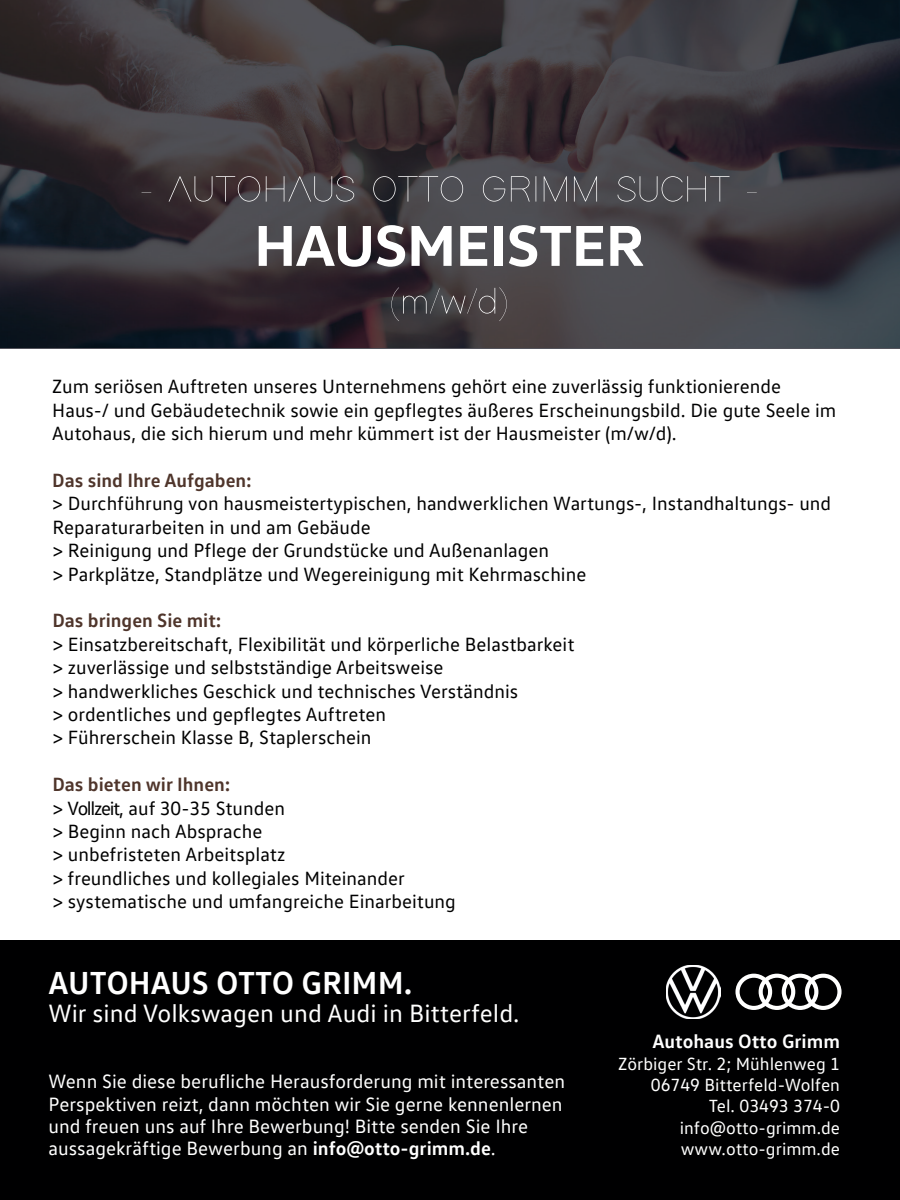
<style>
.page{position:relative;width:900px;height:1200px;background:#fff}
.page>*{position:absolute;margin:0;border:0;box-sizing:border-box;transform-origin:0 0}
.t1{font:700 58.65px "VW Head";letter-spacing:-.01em;color:#fff}
.t2{font:700 32.4px "VW Text";color:#fff}
.t3{font:25.5px "VW Text";color:#fff}
.t4{font:19.65px/22.2px "VW Text";color:#fff}
.t5{font:700 19.65px "VW Text";color:#fff}
.t6{font:19.5px/23.4px "VW Text";color:#000001}
.t7{font:700 19.5px "VW Text";color:#4f352b}
.t8{font:17.85px/21.3px "VW Text";color:#fff;text-align:right}
.s1{font-weight:700}
</style>
<div class="page">
<img style="left:0;top:0;width:900px;height:348px">
<hr style="left:0;top:348px;width:900px;height:1px;background:#53535b">
<div style="left:0;top:940px;width:900px;height:260px;background:#000001"></div>
<svg style="left:735px;top:974px;width:107px;height:36px"></svg>
<svg style="left:142px;top:176px;width:615px;height:26px;background:#514e52"></svg>
<svg style="left:391px;top:287px;width:116px;height:34px;background:#4b4649"></svg>
<img style="left:666px;top:965px;width:54px;height:54px">
<h1 class="t1" style="left:254px;top:207px;width:392px">HAUSMEISTER</h1>
<p class="t6" style="left:52px;top:375px;width:786px">Zum seriösen Auftreten unseres Unternehmens gehört eine zuverlässig funktionierende<br>Haus-/ und Gebäudetechnik sowie ein gepflegtes äußeres Erscheinungsbild. Die gute Seele im<br>Autohaus, die sich hierum und mehr kümmert ist der Hausmeister (m/w/d).</p>
<p class="t7" style="left:52px;top:468px;width:201px">Das sind Ihre Aufgaben:</p>
<p class="t6" style="left:52px;top:492px;width:780px">&gt; Durchführung von hausmeistertypischen, handwerklichen Wartungs-, Instandhaltungs- und Reparaturarbeiten in und am Gebäude<br>&gt; Reinigung und Pflege der Grundstücke und Außenanlagen<br>&gt; Parkplätze, Standplätze und Wegereinigung mit Kehrmaschine</p>
<p class="t7" style="left:52px;top:608px;width:171px">Das bringen Sie mit:</p>
<p class="t6" style="left:52px;top:632px;width:524px">&gt; Einsatzbereitschaft, Flexibilität und körperliche Belastbarkeit &gt; zuverlässige und selbstständige Arbeitsweise<br>&gt; handwerkliches Geschick und technisches Verständnis<br>&gt; ordentliches und gepflegtes Auftreten<br>&gt; Führerschein Klasse B, Staplerschein</p>
<p class="t7" style="left:52px;top:772px;width:180px">Das bieten wir Ihnen:</p>
<p class="t6" style="left:52px;top:796px;width:405px">&gt; Vollzeit, auf 30-35 Stunden<br>&gt; Beginn nach Absprache<br>&gt; unbefristeten Arbeitsplatz<br>&gt; freundliches und kollegiales Miteinander<br>&gt; systematische und umfangreiche Einarbeitung</p>
<h2 class="t2" style="left:48px;top:961px;width:365px">AUTOHAUS OTTO GRIMM.</h2>
<h3 class="t3" style="left:48px;top:997px;width:473px">Wir sind Volkswagen und Audi in Bitterfeld.</h3>
<p class="t4" style="left:48px;top:1070px;width:518px">Wenn Sie diese berufliche Herausforderung mit interessanten Perspektiven reizt, dann möchten wir Sie gerne kennenlernen und freuen uns auf Ihre Bewerbung! Bitte senden Sie Ihre aussagekräftige Bewerbung an <span class="s1">info@otto-grimm.de</span>.</p>
<p class="t5" style="left:652px;top:1029px;width:189px">Autohaus Otto Grimm</p>
<p class="t8" style="left:618px;top:1052px;width:223px">Zörbiger Str. 2; Mühlenweg 1<br>06749 Bitterfeld-Wolfen<br>Tel. 03493 374-0 info@otto-grimm.de www.otto-grimm.de</p>
</div>
